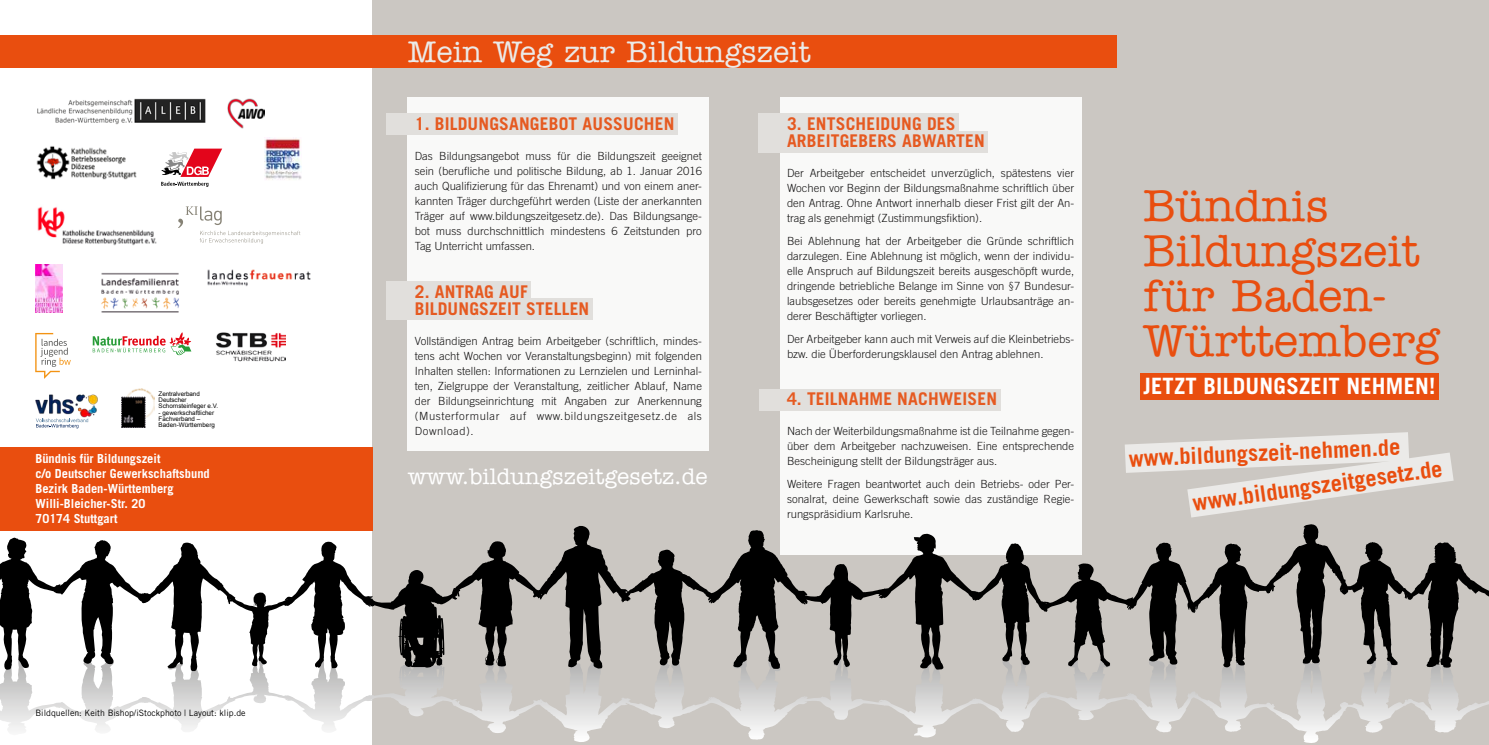
<style>
.page{position:relative;width:1489px;height:745px;background:#fff}
.page>*{position:absolute;margin:0;border:0;box-sizing:border-box;transform-origin:0 0}
.t1{font:500 45px/45px "American Typewriter Std";color:#e94e0f}
.t2{font:500 30px "American Typewriter Std";color:#ebeae8}
.t3{font:700 22.5px "Trade Gothic LT Std";color:#e94e0f}
.t4{font:500 22.5px "American Typewriter Std";color:#fff}
.t5{font:700 22.5px "Trade Gothic LT Std";letter-spacing:.01em;color:#fff}
.t6{font:700 17.5px/17.5px "Trade Gothic LT Std";letter-spacing:.01em;color:#e94e0f}
.t7{font:700 12.5px/15px "Trade Gothic LT Std";color:#fff}
.t8{font:300 11.25px/15px "Trade Gothic LT Std";color:#000;text-align:justify}
.t9{font:8.75px "Trade Gothic LT Std";color:#000}
.t10{font:6.25px/6.2px "Arial";color:#000}
</style>
<div class="page">
<div style="left:372px;top:0;width:1116px;height:744px;background:#cbc7c2"></div>
<div style="left:407px;top:97px;width:302px;height:353px;background:#f9f9f8"></div>
<div style="left:386px;top:114px;width:291px;height:21px;background:#e4e2e0"></div>
<div style="left:386px;top:281px;width:145px;height:21px;background:#e4e2e0"></div>
<div style="left:386px;top:299px;width:206px;height:21px;background:#e4e2e0"></div>
<div style="left:780px;top:97px;width:301px;height:457px;background:#f9f9f8"></div>
<div style="left:758px;top:114px;width:200px;height:21px;background:#e4e2e0"></div>
<div style="left:758px;top:131px;width:230px;height:21px;background:#e4e2e0"></div>
<div style="left:758px;top:389px;width:242px;height:21px;background:#e4e2e0"></div>
<div style="left:0;top:35px;width:1116px;height:33px;background:#e94e0f"></div>
<img style="left:227px;top:98px;width:38px;height:31px">
<img style="left:36px;top:146px;width:101px;height:34px">
<img style="left:37px;top:98px;width:169px;height:26px">
<svg style="left:93px;top:332px;width:98px;height:23px"></svg>
<img style="left:35px;top:394px;width:63px;height:24px">
<svg style="left:0;top:418px;width:1488px;height:325px"></svg>
<svg style="left:161px;top:148px;width:61px;height:39px"></svg>
<img style="left:37px;top:206px;width:120px;height:40px">
<svg style="left:178px;top:206px;width:122px;height:37px"></svg>
<img style="left:35px;top:264px;width:28px;height:48px">
<img style="left:101px;top:272px;width:78px;height:40px">
<img style="left:207px;top:269px;width:104px;height:18px">
<img style="left:121px;top:388px;width:33px;height:39px">
<svg style="left:35px;top:333px;width:36px;height:45px"></svg>
<img style="left:216px;top:332px;width:70px;height:29px">
<div style="left:1139px;top:373px;width:299px;height:27px;background:#e94e0f"></div>
<div style="left:0;top:446px;width:372px;height:84px;background:#e94e0f"></div>
<img style="left:265px;top:137px;width:36px;height:43px">
<p class="t10" style="left:159px;top:390px;width:61px">Zentralverband<br>Deutscher<br>Schornsteinfeger e.V.</p>
<p class="t10" style="left:159px;top:409px;width:58px">- gewerkschaftlicher<br>Fachverband –<br>Baden-Württemberg</p>
<p class="t7" style="left:35px;top:450px;width:176px">Bündnis für Bildungszeit<br>c/o Deutscher Gewerkschaftsbund<br>Bezirk Baden-Württemberg<br>Willi-Bleicher-Str. 20<br>70174 Stuttgart</p>
<p class="t9" style="left:35px;top:707px;width:212px">Bildquellen: Keith Bishop/iStockphoto | Layout: klip.de</p>
<h2 class="t2" style="left:407px;top:35px;width:404px">Mein Weg zur Bildungszeit</h2>
<h3 class="t6" style="left:415px;top:114px;width:261px">1. BILDUNGSANGEBOT AUSSUCHEN</h3>
<p class="t8" style="left:415px;top:148px;width:289px">Das Bildungsangebot muss für die Bildungszeit geeignet sein (berufliche und politische Bildung, ab 1. Januar 2016 auch Qualifizierung für das Ehrenamt) und von einem aner&shy;kannten Träger durchgeführt werden (Liste der anerkannten Träger auf www.bildungszeitgesetz.de). Das Bildungsange&shy;bot muss durchschnittlich mindestens 6 Zeitstunden pro Tag Unterricht umfassen.</p>
<h3 class="t6" style="left:415px;top:282px;width:176px">2. ANTRAG AUF<br>BILDUNGSZEIT STELLEN</h3>
<p class="t8" style="left:415px;top:333px;width:289px">Vollständigen Antrag beim Arbeitgeber (schriftlich, mindes&shy;tens acht Wochen vor Veranstaltungsbeginn) mit folgenden Inhalten stellen: Informationen zu Lernzielen und Lerninhal&shy;ten, Zielgruppe der Veranstaltung, zeitlicher Ablauf, Name der Bildungseinrichtung mit Angaben zur Anerkennung (Musterformular auf www.bildungszeitgesetz.de als Download).</p>
<h3 class="t6" style="left:787px;top:114px;width:199px">3. ENTSCHEIDUNG DES<br>ARBEITGEBERS ABWARTEN</h3>
<p class="t8" style="left:787px;top:166px;width:289px">Der Arbeitgeber entscheidet unverzüglich, spätestens vier Wochen vor Beginn der Bildungsmaßnahme schriftlich über den Antrag. Ohne Antwort innerhalb dieser Frist gilt der An&shy;trag als genehmigt (Zustimmungsfiktion).</p>
<p class="t8" style="left:787px;top:233px;width:289px">Bei Ablehnung hat der Arbeitgeber die Gründe schriftlich darzulegen. Eine Ablehnung ist möglich, wenn der individu&shy;elle Anspruch auf Bildungszeit bereits ausgeschöpft wurde, dringende betriebliche Belange im Sinne von §7 Bundesur&shy;laubsgesetzes oder bereits genehmigte Urlaubsanträge an&shy;derer Beschäftigter vorliegen.</p>
<p class="t8" style="left:787px;top:331px;width:289px">Der Arbeitgeber kann auch mit Verweis auf die Kleinbetriebs&shy;bzw. die Überforderungsklausel den Antrag ablehnen.</p>
<h3 class="t6" style="left:787px;top:389px;width:212px">4. TEILNAHME NACHWEISEN</h3>
<p class="t8" style="left:787px;top:423px;width:289px">Nach der Weiterbildungsmaßnahme ist die Teilnahme gegen&shy;über dem Arbeitgeber nachzuweisen. Eine entsprechende Bescheinigung stellt der Bildungsträger aus.</p>
<p class="t8" style="left:787px;top:476px;width:289px">Weitere Fragen beantwortet auch dein Betriebs- oder Per&shy;sonalrat, deine Gewerkschaft sowie das zuständige Regie&shy;rungspräsidium Karlsruhe.</p>
<h1 class="t1" style="left:1143px;top:184px;width:297px">Bündnis<br>Bildungszeit für Baden-<br>Württemberg</h1>
<h3 class="t5" style="left:1143px;top:371px;width:293px">JETZT BILDUNGSZEIT NEHMEN!</h3>
<h3 class="t3" style="left:1128px;top:443px;width:273px;rotate:-2deg">www.bildungszeit-nehmen.de</h3>
<h3 class="t4" style="left:407px;top:463px;width:301px">www.bildungszeitgesetz.de</h3>
<h3 class="t3" style="left:1190px;top:489px;width:253px;rotate:-8deg">www.bildungszeitgesetz.de</h3>
</div>
